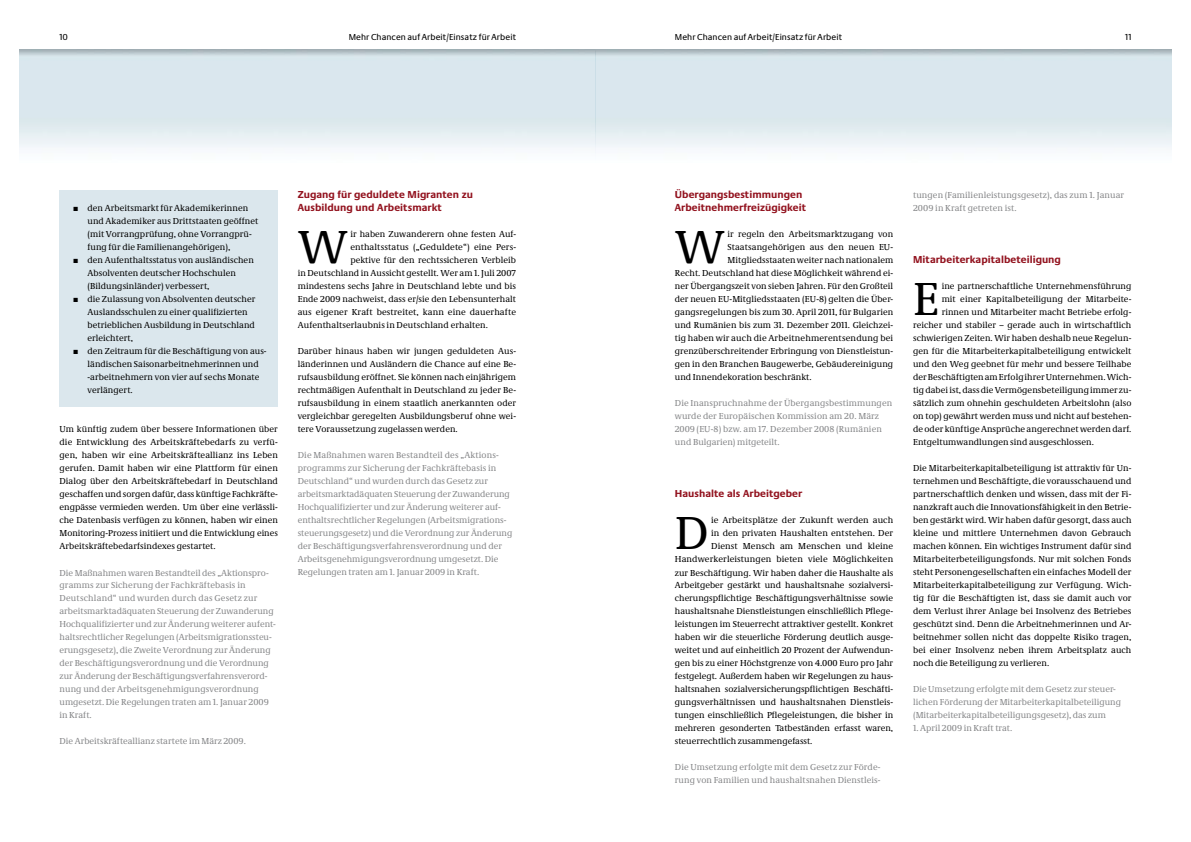
<style>
.page{position:relative;width:1191px;height:842px;background:#fff}
.page>*{position:absolute;margin:0;border:0;box-sizing:border-box;transform-origin:0 0}
.t1{font:48px "Neue Demos";color:#000}
.t2{font:700 10.5px/13px "Neue Praxis";letter-spacing:.005em;color:#931420}
.t3{font:9px/13px "Neue Demos";letter-spacing:.005em;color:#000}
.t4{font:9px/13px "Neue Demos";color:#87888a}
.t5{font:9px "Neue Praxis";letter-spacing:.01em;color:#000}
</style>
<div class="page">
<div style="left:60px;top:190px;width:218px;height:216px;background:#dbe7ed"></div>
<p class="t5" style="left:349px;top:31px;width:169px">Mehr Chancen auf Arbeit/Einsatz für Arbeit</p>
<p class="t5" style="left:60px;top:31px;width:10px">10</p>
<p class="t5" style="left:675px;top:31px;width:169px">Mehr Chancen auf Arbeit/Einsatz für Arbeit</p>
<p class="t5" style="left:1125px;top:31px;width:8px">11</p>
<p class="t3" style="left:88px;top:201px;width:172px;text-indent:-14px">■ den Arbeitsmarkt für Akademikerinnen und Akademiker aus Drittstaaten geöffnet (mit Vorrangprüfung, ohne Vorrangprü&shy;fung für die Familienangehörigen),</p>
<p class="t3" style="left:88px;top:253px;width:168px;text-indent:-14px">■ den Aufenthaltsstatus von ausländischen<br>Absolventen deutscher Hochschulen (Bildungsinländer) verbessert,</p>
<p class="t3" style="left:88px;top:292px;width:169px;text-indent:-14px">■ die Zulassung von Absolventen deutscher Auslandsschulen zu einer qualifizierten betrieblichen Ausbildung in Deutschland erleichtert,</p>
<p class="t3" style="left:88px;top:344px;width:181px;text-indent:-14px">■ den Zeitraum für die Beschäftigung von aus&shy;ländischen Saisonarbeitnehmerinnen und -arbeitnehmern von vier auf sechs Monate verlängert.</p>
<p class="t3" style="left:60px;top:423px;width:220px;text-align:justify">Um künftig zudem über bessere Informationen über die Entwicklung des Arbeitskräftebedarfs zu verfü&shy;gen, haben wir eine Arbeitskräfteallianz ins Leben gerufen. Damit haben wir eine Plattform für einen Dialog über den Arbeitskräftebedarf in Deutschland geschaffen und sorgen dafür, dass künftige Fachkräfte&shy;engpässe vermieden werden. Um über eine verlässli&shy;che Datenbasis verfügen zu können, haben wir einen Monitoring-Prozess initiiert und die Entwicklung eines Arbeitskräftebedarfsindexes gestartet.</p>
<p class="t4" style="left:60px;top:566px;width:218px">Die Maßnahmen waren Bestandteil des „Aktionspro&shy;gramms zur Sicherung der Fachkräftebasis in Deutschland“ und wurden durch das Gesetz zur arbeitsmarktadäquaten Steuerung der Zuwanderung Hochqualifizierter und zur Änderung weiterer aufent&shy;haltsrechtlicher Regelungen (Arbeitsmigrationssteu&shy;erungsgesetz), die Zweite Verordnung zur Änderung der Beschäftigungsverordnung und die Verordnung zur Änderung der Beschäftigungsverfahrensverord&shy;nung und der Arbeitsgenehmigungsverordnung umgesetzt. Die Regelungen traten am 1. Januar 2009 in Kraft.</p>
<p class="t4" style="left:60px;top:735px;width:188px">Die Arbeitskräfteallianz startete im März 2009.</p>
<p class="t2" style="left:298px;top:188px;width:177px">Zugang für geduldete Migranten zu<br>Ausbildung und Arbeitsmarkt</p>
<h1 class="t1" style="left:298px;top:218px;width:52px">W</h1>
<p class="t3" style="left:350px;top:228px;width:167px">ir haben Zuwanderern ohne festen Auf-</p>
<p class="t3" style="left:350px;top:241px;width:167px">enthaltsstatus („Geduldete“) eine Pers-</p>
<p class="t3" style="left:350px;top:254px;width:167px">pektive für den rechtssicheren Verbleib</p>
<p class="t3" style="left:298px;top:267px;width:220px">in Deutschland in Aussicht gestellt. Wer am 1. Juli 2007</p>
<p class="t3" style="left:298px;top:280px;width:220px">mindestens sechs Jahre in Deutschland lebte und bis</p>
<p class="t3" style="left:298px;top:293px;width:220px">Ende 2009 nachweist, dass er/sie den Lebensunterhalt</p>
<p class="t3" style="left:298px;top:306px;width:220px">aus eigener Kraft bestreitet, kann eine dauerhafte</p>
<p class="t3" style="left:298px;top:319px;width:192px">Aufenthaltserlaubnis in Deutschland erhalten.</p>
<p class="t3" style="left:298px;top:345px;width:220px;text-align:justify">Darüber hinaus haben wir jungen geduldeten Aus&shy;länderinnen und Ausländern die Chance auf eine Be&shy;rufsausbildung eröffnet. Sie können nach einjährigem rechtmäßigen Aufenthalt in Deutschland zu jeder Be&shy;rufsausbildung in einem staatlich anerkannten oder vergleichbar geregelten Ausbildungsberuf ohne wei&shy;tere Voraussetzung zugelassen werden.</p>
<p class="t4" style="left:298px;top:449px;width:216px">Die Maßnahmen waren Bestandteil des „Aktions&shy;programms zur Sicherung der Fachkräftebasis in Deutschland“ und wurden durch das Gesetz zur arbeitsmarktadäquaten Steuerung der Zuwanderung Hochqualifizierter und zur Änderung weiterer auf&shy;enthaltsrechtlicher Regelungen (Arbeitsmigrations&shy;steuerungsgesetz) und die Verordnung zur Änderung der Beschäftigungsverfahrensverordnung und der Arbeitsgenehmigungsverordnung umgesetzt. Die Regelungen traten am 1. Januar 2009 in Kraft.</p>
<p class="t2" style="left:675px;top:188px;width:133px">Übergangsbestimmungen<br>Arbeitnehmerfreizügigkeit</p>
<h1 class="t1" style="left:675px;top:218px;width:52px">W</h1>
<p class="t3" style="left:727px;top:228px;width:167px">ir regeln den Arbeitsmarktzugang von</p>
<p class="t3" style="left:727px;top:241px;width:167px">Staatsangehörigen aus den neuen EU-</p>
<p class="t3" style="left:727px;top:254px;width:167px">Mitgliedsstaaten weiter nach nationalem</p>
<p class="t3" style="left:675px;top:267px;width:220px">Recht. Deutschland hat diese Möglichkeit während ei-</p>
<p class="t3" style="left:675px;top:280px;width:220px">ner Übergangszeit von sieben Jahren. Für den Großteil</p>
<p class="t3" style="left:675px;top:293px;width:220px">der neuen EU-Mitgliedsstaaten (EU-8) gelten die Über-</p>
<p class="t3" style="left:675px;top:306px;width:220px">gangsregelungen bis zum 30. April 2011, für Bulgarien</p>
<p class="t3" style="left:675px;top:319px;width:220px">und Rumänien bis zum 31. Dezember 2011. Gleichzei-</p>
<p class="t3" style="left:675px;top:332px;width:220px">tig haben wir auch die Arbeitnehmerentsendung bei</p>
<p class="t3" style="left:675px;top:345px;width:220px">grenzüberschreitender Erbringung von Dienstleistun-</p>
<p class="t3" style="left:675px;top:358px;width:220px">gen in den Branchen Baugewerbe, Gebäudereinigung</p>
<p class="t3" style="left:675px;top:371px;width:138px">und Innendekoration beschränkt.</p>
<p class="t4" style="left:675px;top:397px;width:219px">Die Inanspruchnahme der Übergangsbestimmungen wurde der Europäischen Kommission am 20. März 2009 (EU-8) bzw. am 17. Dezember 2008 (Rumänien und Bulgarien) mitgeteilt.</p>
<p class="t2" style="left:675px;top:487px;width:129px">Haushalte als Arbeitgeber</p>
<h1 class="t1" style="left:675px;top:504px;width:35px">D</h1>
<p class="t3" style="left:711px;top:514px;width:183px">ie Arbeitsplätze der Zukunft werden auch</p>
<p class="t3" style="left:711px;top:527px;width:183px">in den privaten Haushalten entstehen. Der</p>
<p class="t3" style="left:711px;top:540px;width:184px">Dienst Mensch am Menschen und kleine</p>
<p class="t3" style="left:675px;top:553px;width:220px">Handwerkerleistungen bieten viele Möglichkeiten</p>
<p class="t3" style="left:675px;top:566px;width:220px">zur Beschäftigung. Wir haben daher die Haushalte als</p>
<p class="t3" style="left:675px;top:579px;width:220px">Arbeitgeber gestärkt und haushaltsnahe sozialversi-</p>
<p class="t3" style="left:675px;top:592px;width:220px">cherungspflichtige Beschäftigungsverhältnisse sowie</p>
<p class="t3" style="left:675px;top:605px;width:220px">haushaltsnahe Dienstleistungen einschließlich Pflege-</p>
<p class="t3" style="left:675px;top:618px;width:220px">leistungen im Steuerrecht attraktiver gestellt. Konkret</p>
<p class="t3" style="left:675px;top:631px;width:220px">haben wir die steuerliche Förderung deutlich ausge-</p>
<p class="t3" style="left:675px;top:644px;width:220px">weitet und auf einheitlich 20 Prozent der Aufwendun-</p>
<p class="t3" style="left:675px;top:657px;width:220px">gen bis zu einer Höchstgrenze von 4.000 Euro pro Jahr</p>
<p class="t3" style="left:675px;top:670px;width:220px">festgelegt. Außerdem haben wir Regelungen zu haus-</p>
<p class="t3" style="left:675px;top:683px;width:220px">haltsnahen sozialversicherungspflichtigen Beschäfti-</p>
<p class="t3" style="left:675px;top:696px;width:220px">gungsverhältnissen und haushaltsnahen Dienstleis-</p>
<p class="t3" style="left:675px;top:709px;width:220px">tungen einschließlich Pflegeleistungen, die bisher in</p>
<p class="t3" style="left:675px;top:722px;width:220px">mehreren gesonderten Tatbeständen erfasst waren,</p>
<p class="t3" style="left:675px;top:735px;width:139px">steuerrechtlich zusammengefasst.</p>
<p class="t4" style="left:675px;top:761px;width:207px">Die Umsetzung erfolgte mit dem Gesetz zur Förde&shy;rung von Familien und haushaltsnahen Dienstleis-</p>
<p class="t4" style="left:913px;top:189px;width:213px">tungen (Familienleistungsgesetz), das zum 1. Januar<br>2009 in Kraft getreten ist.</p>
<p class="t2" style="left:913px;top:253px;width:149px">Mitarbeiterkapitalbeteiligung</p>
<h1 class="t1" style="left:913px;top:270px;width:28px">E</h1>
<p class="t3" style="left:941px;top:280px;width:191px">ine partnerschaftliche Unternehmensführung</p>
<p class="t3" style="left:941px;top:293px;width:191px">mit einer Kapitalbeteiligung der Mitarbeite-</p>
<p class="t3" style="left:941px;top:306px;width:191px">rinnen und Mitarbeiter macht Betriebe erfolg-</p>
<p class="t3" style="left:913px;top:319px;width:220px">reicher und stabiler – gerade auch in wirtschaftlich</p>
<p class="t3" style="left:913px;top:332px;width:220px">schwierigen Zeiten. Wir haben deshalb neue Regelun-</p>
<p class="t3" style="left:913px;top:345px;width:220px">gen für die Mitarbeiterkapitalbeteiligung entwickelt</p>
<p class="t3" style="left:913px;top:358px;width:220px">und den Weg geebnet für mehr und bessere Teilhabe</p>
<p class="t3" style="left:913px;top:371px;width:220px">der Beschäftigten am Erfolg ihrer Unternehmen. Wich-</p>
<p class="t3" style="left:913px;top:384px;width:220px">tig dabei ist, dass die Vermögensbeteiligung immer zu-</p>
<p class="t3" style="left:913px;top:397px;width:220px">sätzlich zum ohnehin geschuldeten Arbeitslohn (also</p>
<p class="t3" style="left:913px;top:410px;width:220px">on top) gewährt werden muss und nicht auf bestehen-</p>
<p class="t3" style="left:913px;top:423px;width:220px">de oder künftige Ansprüche angerechnet werden darf.</p>
<p class="t3" style="left:913px;top:436px;width:182px">Entgeltumwandlungen sind ausgeschlossen.</p>
<p class="t3" style="left:913px;top:462px;width:220px;text-align:justify">Die Mitarbeiterkapitalbeteiligung ist attraktiv für Un&shy;ternehmen und Beschäftigte, die vorausschauend und partnerschaftlich denken und wissen, dass mit der Fi&shy;nanzkraft auch die Innovationsfähigkeit in den Betrie&shy;ben gestärkt wird. Wir haben dafür gesorgt, dass auch kleine und mittlere Unternehmen davon Gebrauch machen können. Ein wichtiges Instrument dafür sind Mitarbeiterbeteiligungsfonds. Nur mit solchen Fonds steht Personengesellschaften ein einfaches Modell der Mitarbeiterkapitalbeteiligung zur Verfügung. Wich&shy;tig für die Beschäftigten ist, dass sie damit auch vor dem Verlust ihrer Anlage bei Insolvenz des Betriebes geschützt sind. Denn die Arbeitnehmerinnen und Ar&shy;beitnehmer sollen nicht das doppelte Risiko tragen, bei einer Insolvenz neben ihrem Arbeitsplatz auch noch die Beteiligung zu verlieren.</p>
<p class="t4" style="left:913px;top:683px;width:209px">Die Umsetzung erfolgte mit dem Gesetz zur steuer&shy;lichen Förderung der Mitarbeiterkapitalbeteiligung (Mitarbeiterkapitalbeteiligungsgesetz), das zum</p>
<p class="t4" style="left:913px;top:722px;width:101px">1. April 2009 in Kraft trat.</p>
</div>
